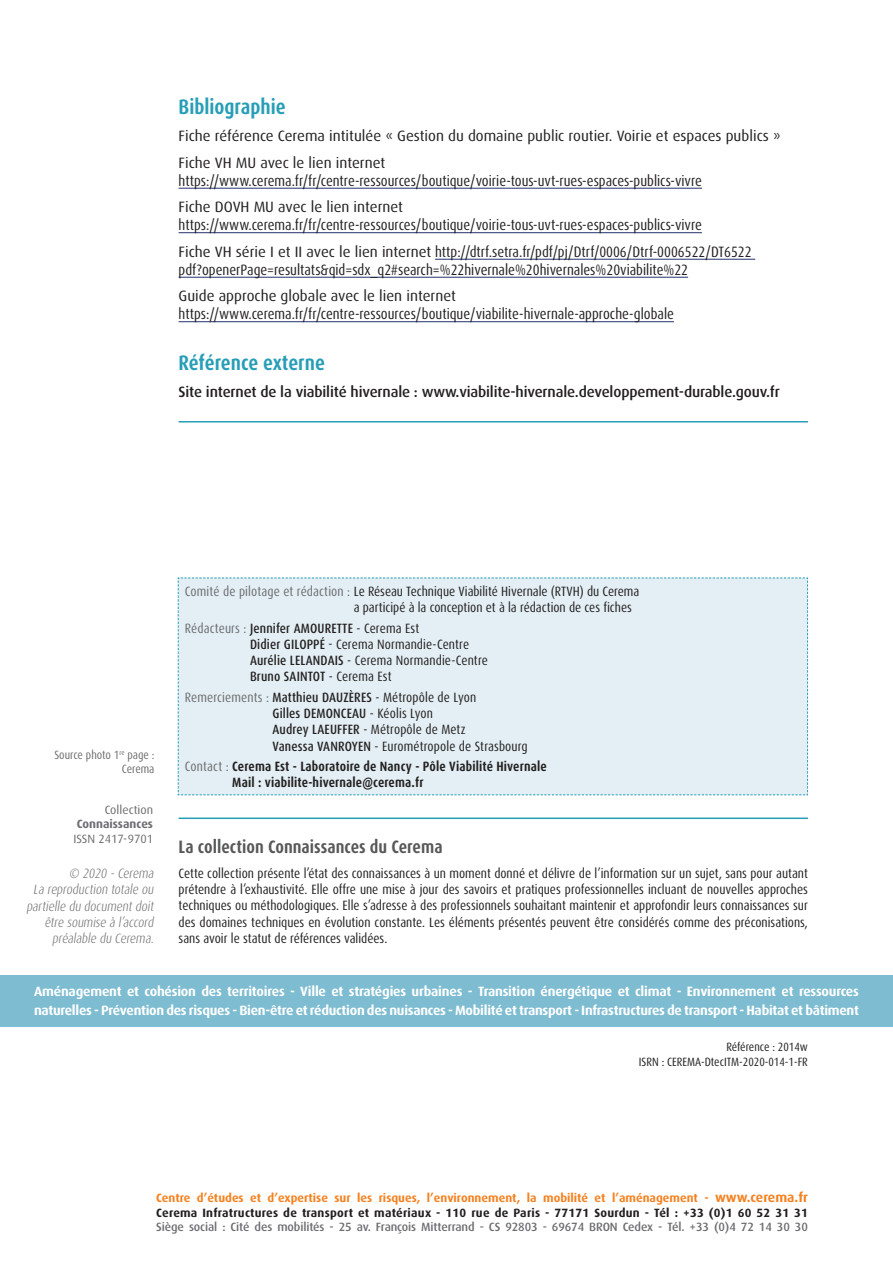
<style>
.page{position:relative;width:893px;height:1263px;background:#fff}
.page>*{position:absolute;margin:0;border:0;box-sizing:border-box;transform-origin:0 0}
.t1{font:700 condensed 21px "Dax OT";color:#279eb7}
.t2{font:700 condensed 18px "Dax OT";color:#57585a}
.t3{font:condensed 15px/26.5px "Dax OT";color:#231f20}
.t4{font:15px/26.5px "Dax OT";color:#231f20}
.t5{font:500 15px "Dax OT";letter-spacing:-.01em;color:#231f20}
.t6{font:condensed 13.5px/16.2px "Dax OT";color:#231f20}
.t7{font:700 13.5px/19.5px "Dax OT";letter-spacing:-.02em;color:#fff}
.t8{font:italic 300 condensed 13.5px/16.2px "Dax OT";color:#6c6d70;text-align:right}
.t9{font:700 condensed 13.5px/16.2px "Dax OT";letter-spacing:.01em;color:#231f20}
.t10{font:700 12px/14.4px "Dax OT";color:#231f20}
.t11{font:500 12px "Dax OT";letter-spacing:-.01em;color:#6c6d70}
.t12{font:condensed 12px/14.4px "Dax OT";color:#231f20;text-align:right}
.t13{font:condensed 12px/14.4px "Dax OT";color:#6c6d70;text-align:right}
.t14{font:12px "Dax OT";color:#6c6d70}
.t15{font:700 12px "Dax OT";color:#6c6d70}
.s1{font-stretch:normal}
.s2{color:#6c6d70}
.s3{font-weight:500}
.s4{font-weight:400;color:#6c6d70}
.s5{color:#f58220}
.s6{font-size:13.5px;color:#f58220}
</style>
<div class="page">
<div style="left:0;top:975px;width:893px;height:51px;background:#7dbcd1"></div>
<hr style="left:179px;top:188px;width:523px;height:1px;background:#24326f">
<hr style="left:179px;top:232px;width:523px;height:1px;background:#24326f">
<hr style="left:435px;top:259px;width:320px;height:1px;background:#24326f">
<hr style="left:179px;top:277px;width:509px;height:1px;background:#24326f">
<hr style="left:179px;top:321px;width:495px;height:1px;background:#24326f">
<div style="left:177px;top:577px;width:631px;height:218px;background:#e3eff4"></div>
<hr style="left:179px;top:817px;width:629px;height:2px;background:#279eb7">
<hr style="left:179px;top:421px;width:629px;height:1px;background:#279eb7">
<h1 class="t1" style="left:179px;top:94px;width:109px">Bibliographie</h1>
<p class="t4" style="left:179px;top:123px;width:604px">Fiche référence Cerema intitulée « Gestion du domaine public routier. Voirie et espaces publics »<br>Fiche VH MU avec le lien internet</p>
<p class="t3" style="left:179px;top:167px;width:525px">https://www.cerema.fr/fr/centre-ressources/boutique/voirie-tous-uvt-rues-espaces-publics-vivre</p>
<p class="t4" style="left:179px;top:194px;width:226px">Fiche DOVH MU avec le lien internet</p>
<p class="t3" style="left:179px;top:212px;width:575px">https://www.cerema.fr/fr/centre-ressources/boutique/voirie-tous-uvt-rues-espaces-publics-vivre<br><span class="s1">Fiche VH série I et II avec le lien internet</span> http://dtrf.setra.fr/pdf/pj/Dtrf/0006/Dtrf-0006522/DT6522</p>
<p class="t3" style="left:179px;top:256px;width:511px">pdf?openerPage=resultats&amp;qid=sdx_q2#search=%22hivernale%20hivernales%20viabilite%22</p>
<p class="t4" style="left:179px;top:283px;width:279px">Guide approche globale avec le lien internet</p>
<p class="t3" style="left:179px;top:301px;width:497px">https://www.cerema.fr/fr/centre-ressources/boutique/viabilite-hivernale-approche-globale</p>
<h1 class="t1" style="left:179px;top:349px;width:148px">Référence externe</h1>
<p class="t5" style="left:179px;top:383px;width:603px">Site internet de la viabilité hivernale : www.viabilite-hivernale.developpement-durable.gouv.fr</p>
<p class="t13" style="left:54px;top:748px;width:102px">Source photo 1<sup>re</sup> page :<br>Cerema</p>
<p class="t14" style="left:105px;top:803px;width:50px">Collection</p>
<p class="t15" style="left:77px;top:817px;width:78px">Connaissances</p>
<p class="t14" style="left:73px;top:832px;width:81px">ISSN 2417-9701</p>
<p class="t8" style="left:26px;top:865px;width:131px">© 2020 -Cerema<br>La reproduction totale ou partielle du documentdoit être soumise à l’accord préalable du Cerema.</p>
<p class="t6" style="left:354px;top:583px;width:287px;text-indent:-169px"><span class="s2">Comité de pilotage et rédaction :</span> Le Réseau Technique Viabilité Hivernale (RTVH) du Cerema a participé à la conception et à la rédaction de ces fiches</p>
<p class="t6" style="left:250px;top:620px;width:239px;text-indent:-65px"><span class="s2">Rédacteurs :</span> <span class="s3">Jennifer AMOURETTE</span> - Cerema Est<br><span class="s3">Didier GILOPPÉ</span> - Cerema Normandie-Centre <span class="s3">Aurélie LELANDAIS</span> - Cerema Normandie-Centre <span class="s3">Bruno SAINTOT</span> - Cerema Est</p>
<p class="t6" style="left:272px;top:689px;width:257px;text-indent:-88px"><span class="s2">Remerciements :</span> <span class="s3">Matthieu DAUZÈRES</span> - Métropôle de Lyon<br><span class="s3">Gilles DEMONCEAU</span> - Kéolis Lyon<br><span class="s3">Audrey LAEUFFER</span> - Métropôle de Metz<br><span class="s3">Vanessa VANROYEN</span> - Eurométropole de Strasbourg</p>
<p class="t9" style="left:232px;top:758px;width:316px;text-indent:-47px"><span class="s4">Contact :</span> Cerema Est - Laboratoire de Nancy - Pôle Viabilité Hivernale<br>Mail : viabilite-hivernale@cerema.fr</p>
<h2 class="t2" style="left:179px;top:835px;width:266px">La collection Connaissances du Cerema</h2>
<p class="t6" style="left:179px;top:865px;width:631px;text-align:justify">Cette collection présente l’état des connaissances à un moment donné et délivre de l’information sur un sujet, sans pour autant prétendre à l’exhaustivité. Elle offre une mise à jour des savoirs et pratiques professionnelles incluant de nouvelles approches techniques ou méthodologiques. Elle s’adresse à des professionnels souhaitant maintenir et approfondir leurs connaissances sur des domaines techniques en évolution constante. Les éléments présentés peuvent être considérés comme des préconisations, sans avoir le statut de références validées.</p>
<p class="t7" style="left:34px;top:981px;width:826px">Aménagement et cohésion des territoires - Ville et stratégies urbaines - Transition énergétique et climat - Environnement et ressources naturelles - Prévention des risques - Bien-être et réduction des nuisances - Mobilité et transport - Infrastructures de transport - Habitat et bâtiment</p>
<p class="t12" style="left:639px;top:1040px;width:171px">Référence : 2014w<br>ISRN : CEREMA-DtecITM-2020-014-1-FR</p>
<p class="t10" style="left:156px;top:1191px;width:653px"><span class="s5">Centre d’études et d’expertise sur les risques, l’environnement, la mobilité et l’aménagement -</span> <span class="s6">www.cerema.fr<br></span>Cerema Infratructures de transport et matériaux - 110 rue de Paris - 77171 Sourdun - Tél : +33 (0)1 60 52 31 31</p>
<p class="t11" style="left:156px;top:1220px;width:653px">Siège social : Cité des mobilités - 25 av. François Mitterrand - CS 92803 - 69674 BRON Cedex - Tél. +33 (0)4 72 14 30 30</p>
</div>
